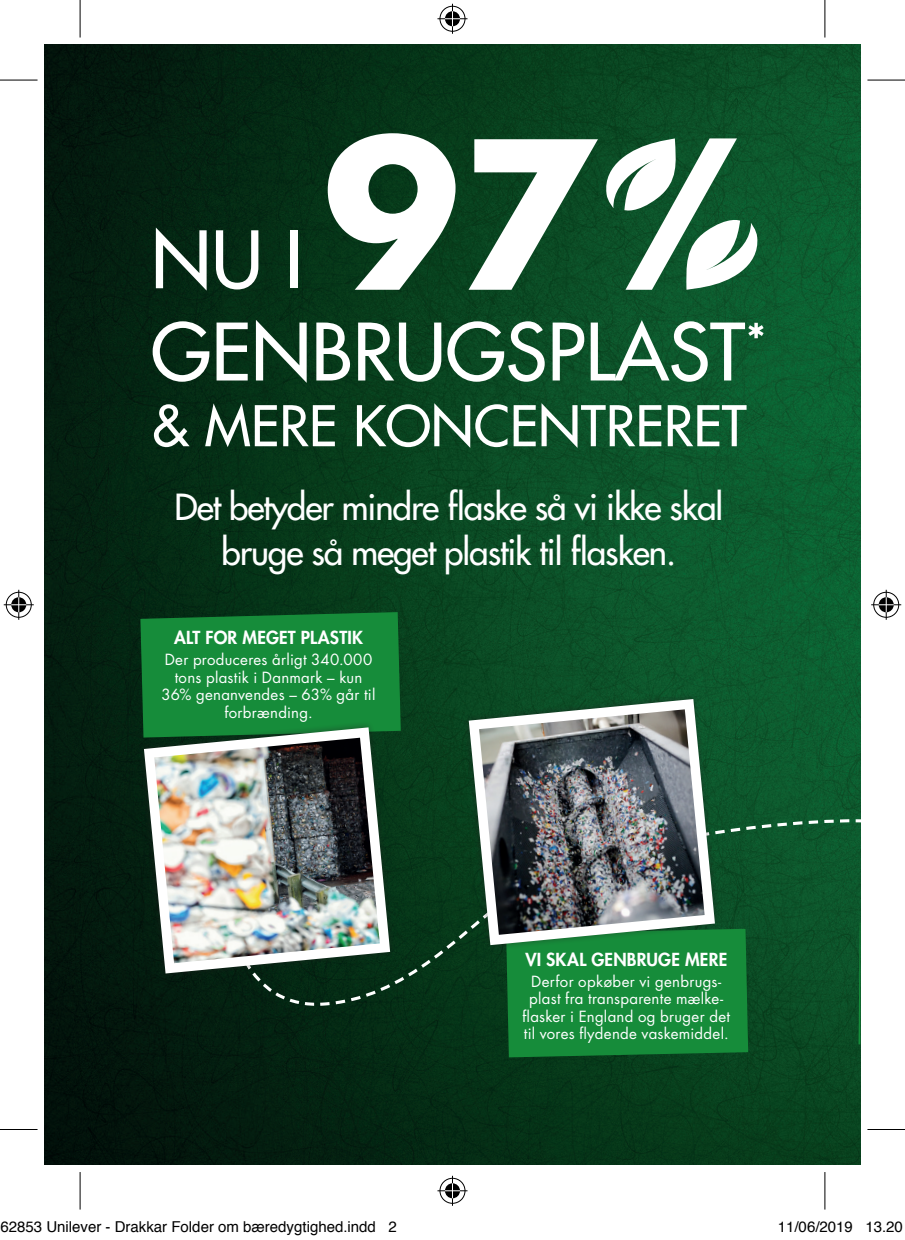
<style>
.page{position:relative;width:905px;height:1240px;background:#fff}
.page>*{position:absolute;margin:0;border:0;box-sizing:border-box;transform-origin:0 0}
.t1{font:500 76.75px "Futura Std";color:#fff}
.t2{font:500 54.5px "Futura Std";color:#fff}
.t3{font:500 35px/45px "Futura Std";letter-spacing:-.03em;color:#fff;text-align:center}
.Rubrik{font:800 17.5px "Futura Std";letter-spacing:.01em;color:#fff}
.Text{font:15px/17.5px "Futura Std";letter-spacing:.02em;color:#fff;text-align:center}
.t4{font:15px "Helvetica";color:#000}
</style>
<div class="page">
<img style="left:45px;top:45px;width:815px;height:1119px">
<svg style="left:223px;top:361px;width:637px;height:646px"></svg>
<div style="left:140px;top:612px;width:260px;height:125px;background:#168c3a"></div>
<svg style="left:332px;top:812px;width:528px;height:245px"></svg>
<svg style="left:136px;top:720px;width:261px;height:260px"></svg>
<svg style="left:144px;top:727px;width:246px;height:246px"></svg>
<img style="left:154px;top:737px;width:225px;height:226px">
<svg style="left:461px;top:691px;width:260px;height:261px"></svg>
<svg style="left:468px;top:699px;width:246px;height:246px"></svg>
<img style="left:479px;top:709px;width:225px;height:225px">
<svg style="left:327px;top:133px;width:128px;height:157px"></svg>
<svg style="left:468px;top:138px;width:291px;height:152px"></svg>
<svg style="left:0;top:79px;width:38px;height:1px"></svg>
<svg style="left:867px;top:79px;width:37px;height:1px"></svg>
<svg style="left:79px;top:0;width:1px;height:38px"></svg>
<svg style="left:79px;top:1172px;width:1px;height:37px"></svg>
<hr style="left:0;top:80px;width:38px;height:1px;background:#000">
<hr style="left:867px;top:80px;width:37px;height:1px;background:#000">
<hr style="left:0;top:1128px;width:38px;height:1px;background:#000">
<hr style="left:867px;top:1128px;width:37px;height:1px;background:#000">
<hr style="left:80px;top:0;width:1px;height:38px;background:#000">
<hr style="left:80px;top:1171px;width:1px;height:38px;background:#000">
<hr style="left:824px;top:0;width:1px;height:38px;background:#000">
<hr style="left:824px;top:1171px;width:1px;height:38px;background:#000">
<div style="left:438px;top:5px;width:28px;height:28px;border:3px solid #fff;border-radius:50%"></div>
<hr style="left:437px;top:17px;width:30px;height:3px;background:#fff">
<hr style="left:451px;top:4px;width:3px;height:30px;background:#fff">
<div style="left:443px;top:10px;width:18px;height:18px;border:3px solid #fff;border-radius:50%"></div>
<div style="left:439px;top:6px;width:26px;height:26px;border:1px solid #000;border-radius:50%"></div>
<hr style="left:437px;top:18px;width:30px;height:1px;background:#000">
<hr style="left:452px;top:4px;width:1px;height:30px;background:#000">
<svg style="left:445px;top:11px;width:15px;height:15px"></svg>
<div style="left:438px;top:1176px;width:28px;height:28px;border:3px solid #fff;border-radius:50%"></div>
<hr style="left:437px;top:1189px;width:30px;height:3px;background:#fff">
<hr style="left:451px;top:1175px;width:3px;height:30px;background:#fff">
<div style="left:443px;top:1181px;width:18px;height:18px;border:3px solid #fff;border-radius:50%"></div>
<div style="left:439px;top:1177px;width:26px;height:26px;border:1px solid #000;border-radius:50%"></div>
<hr style="left:437px;top:1190px;width:30px;height:1px;background:#000">
<hr style="left:452px;top:1175px;width:1px;height:30px;background:#000">
<svg style="left:445px;top:1183px;width:15px;height:15px"></svg>
<div style="left:5px;top:590px;width:28px;height:28px;border:3px solid #fff;border-radius:50%"></div>
<hr style="left:4px;top:603px;width:30px;height:3px;background:#fff">
<hr style="left:17px;top:589px;width:3px;height:30px;background:#fff">
<div style="left:10px;top:595px;width:18px;height:18px;border:3px solid #fff;border-radius:50%"></div>
<div style="left:6px;top:592px;width:26px;height:25px;border:1px solid #000;border-radius:50%"></div>
<hr style="left:4px;top:604px;width:30px;height:1px;background:#000">
<hr style="left:18px;top:589px;width:1px;height:30px;background:#000">
<svg style="left:11px;top:597px;width:15px;height:15px"></svg>
<div style="left:871px;top:590px;width:28px;height:28px;border:3px solid #fff;border-radius:50%"></div>
<hr style="left:870px;top:603px;width:30px;height:3px;background:#fff">
<hr style="left:884px;top:589px;width:3px;height:30px;background:#fff">
<div style="left:876px;top:595px;width:18px;height:18px;border:3px solid #fff;border-radius:50%"></div>
<div style="left:873px;top:592px;width:25px;height:25px;border:1px solid #000;border-radius:50%"></div>
<hr style="left:870px;top:604px;width:30px;height:1px;background:#000">
<hr style="left:885px;top:589px;width:1px;height:30px;background:#000">
<svg style="left:878px;top:597px;width:15px;height:15px"></svg>
<p class="t1" style="left:151px;top:212px;width:153px">NU I</p>
<p class="t1" style="left:151px;top:304px;width:617px">GENBRUGSPLAST<sup>*</sup></p>
<p class="t2" style="left:151px;top:392px;width:597px">&amp; MERE KONCENTRERET</p>
<p class="t3" style="left:174px;top:484px;width:550px">Det betyder mindre flaske så vi ikke skal bruge så meget plastik til flasken.</p>
<p class="Rubrik" style="left:174px;top:626px;width:190px">ALT FOR MEGET PLASTIK</p>
<p class="Text" style="left:161px;top:651px;width:215px">Der produceres årligt 340.000 tons plastik i Danmark – kun<br>36% genanvendes – 63% går til forbrænding.</p>
<p class="Rubrik" style="left:525px;top:947px;width:203px">VI SKAL GENBRUGE MERE</p>
<p class="Text" style="left:522px;top:972px;width:209px">Derfor opkøber vi genbrugs&shy;plast fra transparente mælke&shy;flasker i England og bruger det til vores flydende vaskemiddel.</p>
<p class="t4" style="left:0;top:1215px;width:398px">62853 Unilever - Drakkar Folder om bæredygtighed.indd 2</p>
<p class="t4" style="left:777px;top:1215px;width:127px">11/06/2019 13.20</p>
</div>
